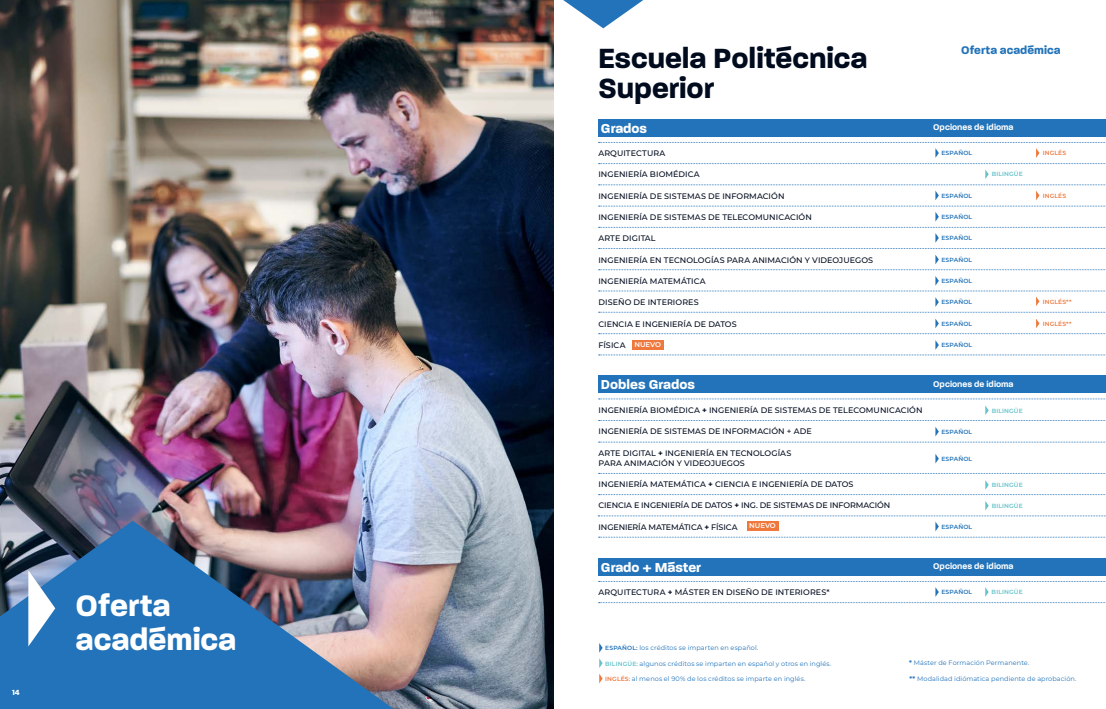
<style>
.page{position:relative;width:1106px;height:709px;background:#fff}
.page>*{position:absolute;margin:0;border:0;box-sizing:border-box;transform-origin:0 0}
.t1{font:700 32px/34px "Paralucent";color:#fff}
.t2{font:700 30px/30px "Paralucent";color:#000b1e}
.t3{font:700 14px "Paralucent";color:#fff}
.t4{font:700 12px "Paralucent";letter-spacing:.005em;color:#2273b9}
.t5{font:600 9px "Paralucent";color:#fff}
.t6{font:500 8px/10px "Montserrat";letter-spacing:.005em;color:#000b1e}
.t7{font:700 8px "Paralucent";color:#fff}
.t8{font:600 7px "Montserrat";letter-spacing:-.005em;color:#fff}
.t9{font:6.5px "Montserrat";letter-spacing:.01em;color:#2273b9}
.t10{font:600 6px "Montserrat";letter-spacing:.025em;color:#2273b9}
.t11{font:600 6px "Montserrat";letter-spacing:.02em;color:#64c2c9}
.t12{font:600 6px "Montserrat";letter-spacing:.02em;color:#ef783d}
.s1{font-weight:700}
.s2{font-weight:600;font-size:6px}
.s3{font-weight:600;font-size:6px;color:#ef783d}
.s4{font-weight:600;font-size:6px;color:#64c2c9}
</style>
<div class="page">
<img style="left:0;top:0;width:553px;height:709px">
<svg style="left:598px;top:206px;width:508px;height:15px"></svg>
<svg style="left:598px;top:227px;width:508px;height:22px"></svg>
<svg style="left:598px;top:255px;width:508px;height:15px"></svg>
<svg style="left:598px;top:340px;width:508px;height:16px"></svg>
<svg style="left:935px;top:427px;width:3px;height:9px"></svg>
<svg style="left:935px;top:454px;width:3px;height:9px"></svg>
<svg style="left:598px;top:581px;width:508px;height:22px"></svg>
<svg style="left:598px;top:142px;width:508px;height:37px"></svg>
<svg style="left:598px;top:185px;width:507px;height:15px"></svg>
<svg style="left:598px;top:276px;width:508px;height:58px"></svg>
<div style="left:598px;top:119px;width:508px;height:17px;background:#2273b9"></div>
<div style="left:598px;top:558px;width:508px;height:17px;background:#2273b9"></div>
<div style="left:598px;top:376px;width:508px;height:17px;background:#2273b9"></div>
<svg style="left:598px;top:442px;width:508px;height:1px"></svg>
<svg style="left:598px;top:473px;width:508px;height:1px"></svg>
<svg style="left:598px;top:480px;width:508px;height:15px"></svg>
<svg style="left:598px;top:501px;width:508px;height:30px"></svg>
<svg style="left:598px;top:537px;width:508px;height:1px"></svg>
<svg style="left:598px;top:399px;width:508px;height:22px"></svg>
<svg style="left:599px;top:643px;width:3px;height:9px"></svg>
<svg style="left:599px;top:658px;width:3px;height:25px"></svg>
<img style="left:0;top:520px;width:393px;height:189px">
<svg style="left:28px;top:570px;width:27px;height:76px"></svg>
<div style="left:632px;top:340px;width:32px;height:9px;background:#ef783d"></div>
<div style="left:747px;top:521px;width:31px;height:10px;background:#ef783d"></div>
<svg style="left:563px;top:0;width:80px;height:28px"></svg>
<p class="t7" style="left:12px;top:687px;width:9px">14</p>
<h1 class="t1" style="left:76px;top:589px;width:162px">Oferta académica</h1>
<h2 class="t2" style="left:598px;top:43px;width:271px">Escuela Politécnica<br>Superior</h2>
<h3 class="t4" style="left:961px;top:43px;width:101px">Oferta académica</h3>
<h3 class="t3" style="left:601px;top:120px;width:48px">Grados</h3>
<p class="t5" style="left:933px;top:122px;width:82px">Opciones de idioma</p>
<p class="t6" style="left:598px;top:148px;width:69px">ARQUITECTURA</p>
<p class="t6" style="left:598px;top:169px;width:103px">INGENIERÍA BIOMÉDICA</p>
<p class="t6" style="left:598px;top:190px;width:188px">INGENIERÍA DE SISTEMAS DE INFORMACIÓN</p>
<p class="t6" style="left:598px;top:212px;width:215px">INGENIERÍA DE SISTEMAS DE TELECOMUNICACIÓN</p>
<p class="t6" style="left:598px;top:233px;width:59px">ARTE DIGITAL</p>
<p class="t6" style="left:598px;top:255px;width:276px">INGENIERÍA EN TECNOLOGÍAS PARA ANIMACIÓN Y VIDEOJUEGOS</p>
<p class="t6" style="left:598px;top:276px;width:109px">INGENIERÍA MATEMÁTICA</p>
<p class="t6" style="left:598px;top:297px;width:102px">DISEÑO DE INTERIORES</p>
<p class="t6" style="left:598px;top:319px;width:140px">CIENCIA E INGENIERÍA DE DATOS</p>
<p class="t6" style="left:598px;top:340px;width:29px">FÍSICA</p>
<p class="t8" style="left:634px;top:339px;width:28px">NUEVO</p>
<p class="t10" style="left:941px;top:149px;width:32px">ESPAÑOL</p>
<p class="t10" style="left:941px;top:191px;width:32px">ESPAÑOL</p>
<p class="t10" style="left:941px;top:212px;width:32px">ESPAÑOL</p>
<p class="t10" style="left:941px;top:234px;width:32px">ESPAÑOL</p>
<p class="t10" style="left:941px;top:255px;width:32px">ESPAÑOL</p>
<p class="t10" style="left:941px;top:277px;width:32px">ESPAÑOL</p>
<p class="t10" style="left:941px;top:298px;width:32px">ESPAÑOL</p>
<p class="t10" style="left:941px;top:319px;width:32px">ESPAÑOL</p>
<p class="t10" style="left:941px;top:341px;width:32px">ESPAÑOL</p>
<p class="t11" style="left:991px;top:170px;width:33px">BILINGÜE</p>
<p class="t12" style="left:1042px;top:149px;width:25px">INGLÉS</p>
<p class="t12" style="left:1042px;top:191px;width:25px">INGLÉS</p>
<p class="t12" style="left:1042px;top:297px;width:30px">INGLÉS**</p>
<p class="t12" style="left:1042px;top:319px;width:30px">INGLÉS**</p>
<h3 class="t3" style="left:601px;top:376px;width:96px">Dobles Grados</h3>
<p class="t5" style="left:933px;top:379px;width:82px">Opciones de idioma</p>
<p class="t6" style="left:598px;top:405px;width:325px">INGENIERÍA BIOMÉDICA <span class="s1">+</span> INGENIERÍA DE SISTEMAS DE TELECOMUNICACIÓN</p>
<p class="t6" style="left:598px;top:426px;width:215px">INGENIERÍA DE SISTEMAS DE INFORMACIÓN + ADE</p>
<p class="t6" style="left:598px;top:447px;width:194px">ARTE DIGITAL <span class="s1">+</span> INGENIERÍA EN TECNOLOGÍAS<br>PARA ANIMACIÓN Y VIDEOJUEGOS</p>
<p class="t6" style="left:598px;top:479px;width:256px">INGENIERÍA MATEMÁTICA <span class="s1">+</span> CIENCIA E INGENIERÍA DE DATOS</p>
<p class="t6" style="left:598px;top:500px;width:293px">CIENCIA E INGENIERÍA DE DATOS <span class="s1">+</span> ING. DE SISTEMAS DE INFORMACIÓN</p>
<p class="t6" style="left:598px;top:521px;width:140px">INGENIERÍA MATEMÁTICA <span class="s1">+</span> FÍSICA</p>
<p class="t8" style="left:749px;top:521px;width:28px">NUEVO</p>
<p class="t10" style="left:941px;top:427px;width:32px">ESPAÑOL</p>
<p class="t10" style="left:941px;top:454px;width:32px">ESPAÑOL</p>
<p class="t10" style="left:941px;top:522px;width:32px">ESPAÑOL</p>
<p class="t11" style="left:991px;top:406px;width:33px">BILINGÜE</p>
<p class="t11" style="left:991px;top:481px;width:33px">BILINGÜE</p>
<p class="t11" style="left:991px;top:501px;width:33px">BILINGÜE</p>
<h3 class="t3" style="left:601px;top:559px;width:102px">Grado + Máster</h3>
<p class="t6" style="left:598px;top:586px;width:233px">ARQUITECTURA <span class="s1">+</span> MÁSTER EN DISEÑO DE INTERIORES*</p>
<p class="t5" style="left:933px;top:560px;width:82px">Opciones de idioma</p>
<p class="t10" style="left:941px;top:588px;width:32px">ESPAÑOL</p>
<p class="t11" style="left:991px;top:588px;width:33px">BILINGÜE</p>
<p class="t9" style="left:605px;top:643px;width:155px"><span class="s2">ESPAÑOL:</span> los créditos se imparten en español.</p>
<p class="t9" style="left:605px;top:674px;width:202px"><span class="s3">INGLÉS:</span> al menos el 90% de los créditos se imparte en inglés.</p>
<p class="t9" style="left:605px;top:658px;width:228px"><span class="s4">BILINGÜE:</span> algunos créditos se imparten en español y otros en inglés.</p>
<p class="t9" style="left:909px;top:658px;width:122px"><span class="s1">*</span> Máster de Formación Permanente.</p>
<p class="t9" style="left:909px;top:674px;width:169px"><span class="s1">**</span> Modalidad idiómatica pendiente de aprobación.</p>
</div>
